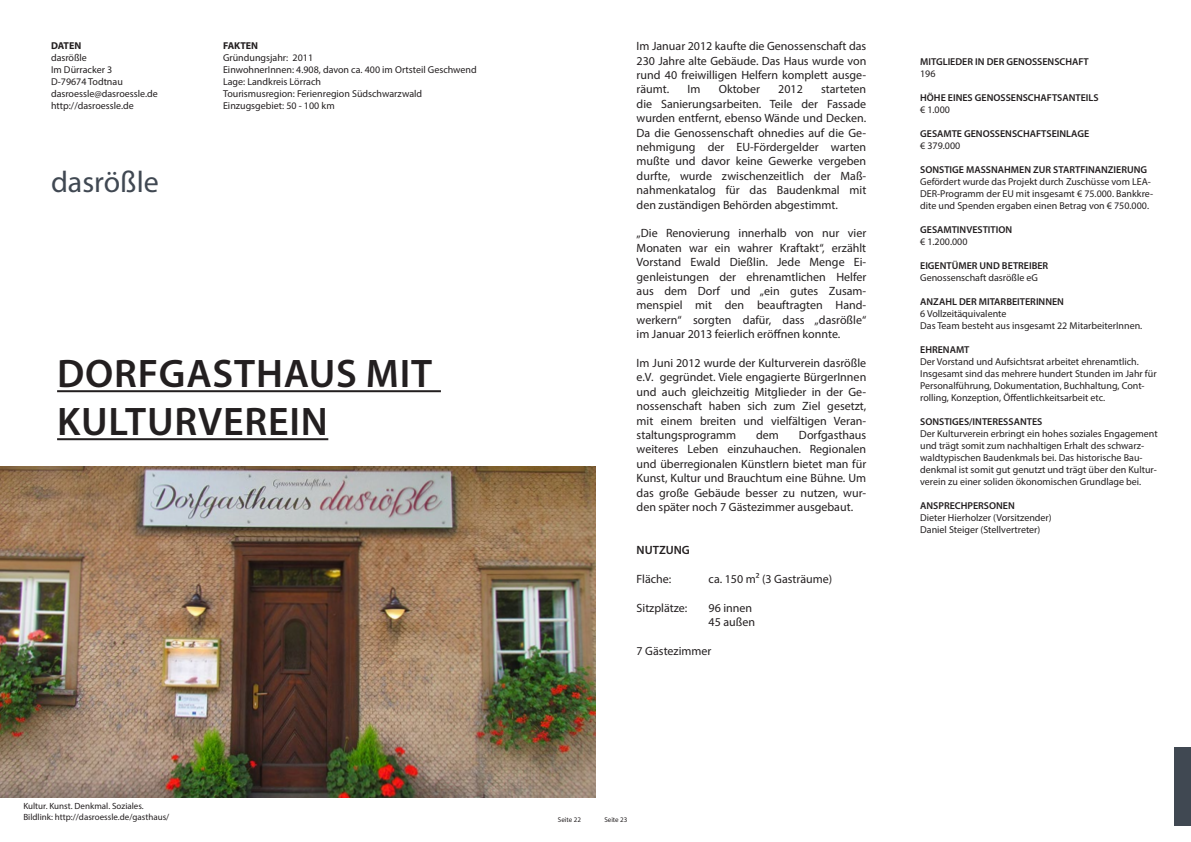
<style>
.page{position:relative;width:1191px;height:842px;background:#fff}
.page>*{position:absolute;margin:0;border:0;box-sizing:border-box;transform-origin:0 0}
.t1{font:600 40px/48px "Myriad Pro";letter-spacing:.02em;color:#231f20}
.t2{font:30px "Myriad Pro";color:#404852}
.t3{font:12px/14.4px "Myriad Pro";color:#231f20;text-align:justify}
.t4{font:600 12px "Myriad Pro";color:#231f20}
.t5{font:10px/12px "Myriad Pro";color:#231f20}
.t6{font:600 10px "Myriad Pro";color:#231f20}
.t7{font:700 10px "Myriad Pro";color:#231f20}
.t8{font:9px/10.8px "Myriad Pro";color:#231f20}
.t9{font:7px "Myriad Pro";color:#231f20}
</style>
<div class="page">
<img style="left:0;top:466px;width:595px;height:332px">
<hr style="left:57px;top:390px;width:384px;height:2px;background:#231f20">
<hr style="left:57px;top:438px;width:271px;height:2px;background:#231f20">
<div style="left:1174px;top:747px;width:17px;height:79px;background:#404852"></div>
<p class="t7" style="left:51px;top:39px;width:32px">DATEN</p>
<p class="t5" style="left:51px;top:51px;width:108px">dasrößle<br>Im Dürracker 3<br>D-79674 Todtnau dasroessle@dasroessle.de http://dasroessle.de</p>
<h2 class="t2" style="left:51px;top:164px;width:109px">dasrößle</h2>
<p class="t7" style="left:223px;top:39px;width:37px">FAKTEN</p>
<p class="t5" style="left:223px;top:51px;width:255px">Gründungsjahr: 2011<br>EinwohnerInnen: 4.908, davon ca. 400 im Ortsteil Geschwend Lage: Landkreis Lörrach<br>Tourismusregion: Ferienregion Südschwarzwald Einzugsgebiet: 50 - 100 km</p>
<h1 class="t1" style="left:57px;top:349px;width:376px">DORFGASTHAUS MIT<br>KULTURVEREIN</h1>
<p class="t8" style="left:23px;top:800px;width:147px">Kultur. Kunst. Denkmal. Soziales.<br>Bildlink: http://dasroessle.de/gasthaus/</p>
<p class="t3" style="left:636px;top:39px;width:231px">Im Januar 2012 kaufte die Genossenschaft das 230 Jahre alte Gebäude. Das Haus wurde von rund 40 freiwilligen Helfern komplett ausge&shy;räumt.</p>
<p class="t3" style="left:687px;top:82px;width:14px">Im</p>
<p class="t3" style="left:719px;top:82px;width:43px">Oktober</p>
<p class="t3" style="left:778px;top:82px;width:26px">2012</p>
<p class="t3" style="left:636px;top:82px;width:231px;text-indent:184px">starteten die Sanierungsarbeiten. Teile der Fassade wurden entfernt, ebenso Wände und Decken.<br>Da die Genossenschaft ohnedies auf die Ge&shy;nehmigung der EU-Fördergelder warten mußte und davor keine Gewerke vergeben durfte, wurde zwischenzeitlich der Maß&shy;nahmenkatalog für das Baudenkmal mit den zuständigen Behörden abgestimmt.</p>
<p class="t3" style="left:636px;top:226px;width:231px">„Die Renovierung innerhalb von nur vier Monaten war ein wahrer Kraftakt“, erzählt Vorstand Ewald Dießlin. Jede Menge Ei&shy;genleistungen der ehrenamtlichen Helfer aus dem Dorf und „ein gutes Zusam&shy;menspiel mit den beauftragten Hand&shy;werkern“ sorgten dafür, dass „dasrößle“ im Januar 2013 feierlich eröffnen konnte.</p>
<p class="t3" style="left:636px;top:355px;width:231px">Im Juni 2012 wurde der Kulturverein dasrößle e.V. gegründet. Viele engagierte BürgerInnen und auch gleichzeitig Mitglieder in der Ge&shy;nossenschaft haben sich zum Ziel gesetzt, mit einem breiten und vielfältigen Veran&shy;staltungsprogramm</p>
<p class="t3" style="left:636px;top:427px;width:231px;text-indent:162px">Dorfgasthaus weiteres Leben einzuhauchen. Regionalen und überregionalen Künstlern bietet man für Kunst, Kultur und Brauchtum eine Bühne. Um das große Gebäude besser zu nutzen, wur&shy;den später noch 7 Gästezimmer ausgebaut.</p>
<p class="t4" style="left:636px;top:542px;width:55px">NUTZUNG</p>
<p class="t3" style="left:636px;top:571px;width:36px">Fläche:</p>
<p class="t3" style="left:708px;top:571px;width:125px">ca. 150 m² (3 Gasträume)</p>
<p class="t3" style="left:636px;top:600px;width:52px">Sitzplätze:</p>
<p class="t3" style="left:708px;top:600px;width:48px">96 innen<br>45 außen</p>
<p class="t3" style="left:636px;top:643px;width:76px">7 Gästezimmer</p>
<p class="t3" style="left:756px;top:427px;width:24px">dem</p>
<p class="t6" style="left:920px;top:55px;width:170px">MITGLIEDER IN DER GENOSSENSCHAFT</p>
<p class="t5" style="left:920px;top:67px;width:17px">196</p>
<p class="t6" style="left:920px;top:91px;width:180px">HÖHE EINES GENOSSENSCHAFTSANTEILS</p>
<p class="t5" style="left:920px;top:103px;width:31px">€ 1.000</p>
<p class="t6" style="left:920px;top:127px;width:170px">GESAMTE GENOSSENSCHAFTSEINLAGE</p>
<p class="t5" style="left:920px;top:139px;width:42px">€ 379.000</p>
<p class="t6" style="left:920px;top:163px;width:228px">SONSTIGE MASSNAHMEN ZUR STARTFINANZIERUNG</p>
<p class="t5" style="left:920px;top:175px;width:235px">Gefördert wurde das Projekt durch Zuschüsse vom LEA-<br>DER-Programm der EU mit insgesamt € 75.000. Bankkre&shy;dite und Spenden ergaben einen Betrag von € 750.000.</p>
<p class="t6" style="left:920px;top:223px;width:94px">GESAMTINVESTITION</p>
<p class="t5" style="left:920px;top:235px;width:49px">€ 1.200.000</p>
<p class="t6" style="left:920px;top:259px;width:130px">EIGENTÜMER UND BETREIBER</p>
<p class="t5" style="left:920px;top:271px;width:119px">Genossenschaft dasrößle eG</p>
<p class="t6" style="left:920px;top:295px;width:145px">ANZAHL DER MITARBEITERINNEN</p>
<p class="t5" style="left:920px;top:307px;width:224px">6 Vollzeitäquivalente<br>Das Team besteht aus insgesamt 22 MitarbeiterInnen.</p>
<p class="t6" style="left:920px;top:343px;width:51px">EHRENAMT</p>
<p class="t5" style="left:920px;top:355px;width:238px">Der Vorstand und Aufsichtsrat arbeitet ehrenamtlich.<br>Insgesamt sind das mehrere hundert Stunden im Jahr für Personalführung, Dokumentation, Buchhaltung, Cont&shy;rolling, Konzeption, Öffentlichkeitsarbeit etc.</p>
<p class="t6" style="left:920px;top:415px;width:124px">SONSTIGES/INTERESSANTES</p>
<p class="t5" style="left:920px;top:427px;width:239px">Der Kulturverein erbringt ein hohes soziales Engagement und trägt somit zum nachhaltigen Erhalt des schwarz&shy;waldtypischen Baudenkmals bei. Das historische Bau&shy;denkmal ist somit gut genutzt und trägt über den Kultur&shy;verein zu einer soliden ökonomischen Grundlage bei.</p>
<p class="t6" style="left:920px;top:499px;width:96px">ANSPRECHPERSONEN</p>
<p class="t5" style="left:920px;top:511px;width:133px">Dieter Hierholzer (Vorsitzender)<br>Daniel Steiger (Stellvertreter)</p>
<p class="t9" style="left:558px;top:815px;width:25px">Seite 22</p>
<p class="t9" style="left:604px;top:815px;width:25px">Seite 23</p>
</div>
